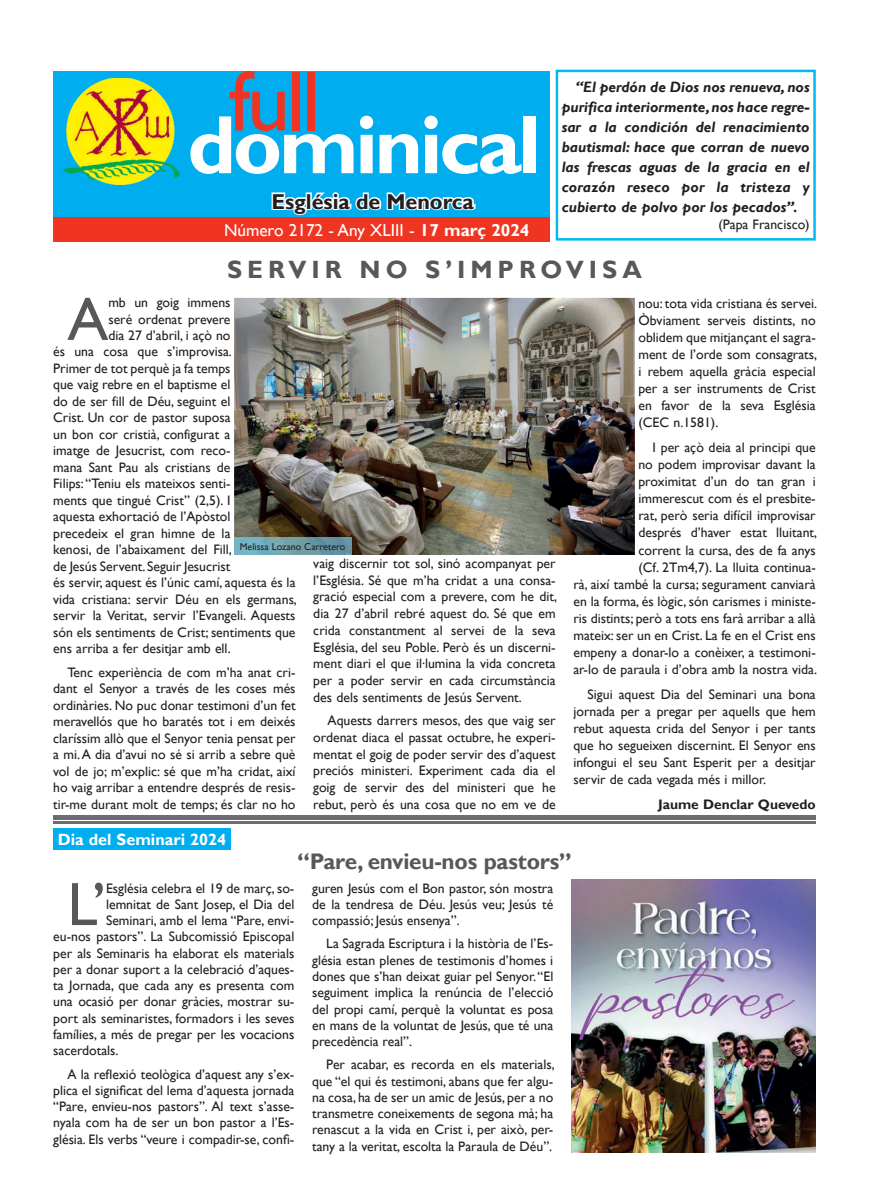
<style>
.page{position:relative;width:869px;height:1188px;background:#fff}
.page>*{position:absolute;margin:0;border:0;box-sizing:border-box;transform-origin:0 0}
.t1{font:86.12px "Gill Sans";color:#ef3522}
.t2{font:700 83.25px "Gill Sans";letter-spacing:-.04em;color:#fff}
.t3{font:61.38px "Gill Sans";color:#57585a}
.t4{font:700 25px "Gill Sans";letter-spacing:.2em;color:#57585a}
.t5{font:700 22.5px "Gill Sans";letter-spacing:-.01em;color:#57585a}
.t6{font:700 21.5px "Gill Sans";color:#231f20}
.t7{font:17.25px "Gill Sans";color:#fff}
.t8{font:700 16.25px "Gill Sans";color:#fff}
.t9{font:italic 700 15px/20px "Gill Sans";color:#231f20;text-align:justify}
.t10{font:13.75px/17.1px "Gill Sans";color:#231f20;text-align:justify}
.t11{font:700 13.75px "Gill Sans";color:#231f20}
.t12{font:10px "Gill Sans";color:#231f20}
.s1{font-weight:700}
</style>
<div class="page">
<div style="left:53px;top:71px;width:496px;height:171px;background:#00aeef"></div>
<svg style="left:271px;top:192px;width:205px;height:23px"></svg>
<div style="left:53px;top:217px;width:496px;height:25px;background:#ef3522"></div>
<img style="left:64px;top:78px;width:115px;height:106px">
<div style="left:53px;top:828px;width:177px;height:21px;background:#00aeef"></div>
<svg style="left:555px;top:70px;width:260px;height:170px"></svg>
<img style="left:571px;top:879px;width:244px;height:273px">
<hr style="left:53px;top:815px;width:762px;height:2px;background:#6c6d70">
<hr style="left:53px;top:818px;width:762px;height:1px;background:#6c6d70">
<hr style="left:53px;top:820px;width:762px;height:2px;background:#6c6d70">
<img style="left:234px;top:298px;width:400px;height:257px">
<img style="left:234px;top:537px;width:117px;height:18px">
<h1 class="t1" style="left:229px;top:51px;width:93px">full</h1>
<h2 class="t2" style="left:187px;top:95px;width:354px">dominical</h2>
<h3 class="t6" style="left:271px;top:188px;width:204px">Església de Menorca</h3>
<p class="t7" style="left:224px;top:220px;width:307px">Número 2172 - Any XLIII - <span class="s1">17 març 2024</span></p>
<p class="t9" style="left:561px;top:77px;width:249px;text-indent:14px">“El perdón de Dios nos renueva, nos purifica interiormente, nos hace regre&shy;sar a la condición del renacimiento bautismal: hace que corran de nuevo las frescas aguas de la gracia en el corazón reseco por la tristeza y cubierto de polvo por los pecados”.</p>
<p class="t10" style="left:718px;top:216px;width:93px">(Papa Francisco)</p>
<h3 class="t4" style="left:227px;top:254px;width:416px">SERVIR NO S’IMPROVISA</h3>
<h3 class="t3" style="left:67px;top:283px;width:42px">A</h3>
<p class="t10" style="left:108px;top:294px;width:124px">mb un goig immens</p>
<p class="t10" style="left:108px;top:310px;width:124px">seré ordenat prevere</p>
<p class="t10" style="left:108px;top:327px;width:124px">dia 27 d’abril, i açò no</p>
<p class="t10" style="left:53px;top:343px;width:180px">és una cosa que s’improvisa.</p>
<p class="t10" style="left:53px;top:360px;width:179px">Primer de tot perquè ja fa temps</p>
<p class="t10" style="left:53px;top:376px;width:179px">que vaig rebre en el baptisme el</p>
<p class="t10" style="left:53px;top:393px;width:179px">do de ser fill de Déu, seguint el</p>
<p class="t10" style="left:53px;top:409px;width:179px">Crist. Un cor de pastor suposa</p>
<p class="t10" style="left:53px;top:426px;width:179px">un bon cor cristià, configurat a</p>
<p class="t10" style="left:53px;top:442px;width:179px">imatge de Jesucrist, com reco-</p>
<p class="t10" style="left:53px;top:458px;width:179px">mana Sant Pau als cristians de</p>
<p class="t10" style="left:53px;top:475px;width:179px">Filips: “Teniu els mateixos senti-</p>
<p class="t10" style="left:53px;top:491px;width:179px">ments que tingué Crist” (2,5). I</p>
<p class="t10" style="left:53px;top:508px;width:179px">aquesta exhortació de l’Apòstol</p>
<p class="t10" style="left:53px;top:524px;width:179px">precedeix el gran himne de la</p>
<p class="t10" style="left:53px;top:541px;width:180px">kenosi, de l’abaixament del Fill,</p>
<p class="t10" style="left:53px;top:557px;width:179px">de Jesús Servent. Seguir Jesucrist</p>
<p class="t10" style="left:53px;top:574px;width:244px">és servir, aquest és l’únic camí, aquesta és la</p>
<p class="t10" style="left:53px;top:590px;width:245px">vida cristiana: servir Déu en els germans,</p>
<p class="t10" style="left:53px;top:607px;width:244px">servir la Veritat, servir l’Evangeli. Aquests</p>
<p class="t10" style="left:53px;top:623px;width:244px">són els sentiments de Crist; sentiments que</p>
<p class="t10" style="left:53px;top:640px;width:179px">ens arriba a fer desitjar amb ell.</p>
<p class="t10" style="left:53px;top:664px;width:244px;line-height:16.5px;text-indent:14px">Tenc experiència de com m’ha anat cri&shy;dant el Senyor a través de les coses més ordinàries. No puc donar testimoni d’un fet meravellós que ho baratés tot i em deixés claríssim allò que el Senyor tenia pensat per a mi. A dia d’avui no sé si arrib a sebre què vol de jo; m’explic: sé que m’ha cridat, així ho vaig arribar a entendre després de resis&shy;tir-me durant molt de temps; és clar no ho</p>
<p class="t12" style="left:240px;top:540px;width:107px">Melissa Lozano Carretero</p>
<p class="t10" style="left:313px;top:555px;width:245px;line-height:16.6px">vaig discernir tot sol, sinó acompanyat per l’Església. Sé que m’ha cridat a una consa&shy;gració especial com a prevere, com he dit, dia 27 d’abril rebré aquest do. Sé que em crida constantment al servei de la seva Església, del seu Poble. Però és un discerni&shy;ment diari el que il.lumina la vida concreta per a poder servir en cada circumstància des dels sentiments de Jesús Servent.</p>
<p class="t10" style="left:313px;top:712px;width:244px;line-height:16.6px;text-indent:14px">Aquests darrers mesos, des que vaig ser ordenat diaca el passat octubre, he experi&shy;mentat el goig de poder servir des d’aquest preciós ministeri. Experiment cada dia el goig de servir des del ministeri que he rebut, però és una cosa que no em ve de</p>
<p class="t8" style="left:58px;top:829px;width:170px">Dia del Seminari 2024</p>
<p class="t10" style="left:638px;top:294px;width:180px">nou: tota vida cristiana és servei.<br>Òbviament serveis distints, no oblidem que mitjançant el sagra&shy;ment de l’orde som consagrats, i rebem aquella gràcia especial per a ser instruments de Crist en favor de la seva Església (CEC n.1581).</p>
<p class="t10" style="left:573px;top:438px;width:245px;text-align:right">I per açò deia al principi que<br>no podem improvisar davant la<br>proximitat d’un do tan gran i immerescut com és el presbite-<br>rat, però seria difícil improvisar<br>després d’haver estat lluitant,<br>corrent la cursa, des de fa anys<br>(Cf. 2Tm4,7). La lluita continua-<br>rà, així també la cursa; segurament canviarà en la forma, és lògic, són carismes i ministe&shy;ris distints; però a tots ens farà arribar a allà mateix: ser un en Crist. La fe en el Crist ens empeny a donar-lo a conèixer, a testimoni&shy;ar-lo de paraula i d’obra amb la nostra vida.</p>
<p class="t10" style="left:573px;top:685px;width:244px;text-indent:14px">Sigui aquest Dia del Seminari una bona jornada per a pregar per aquells que hem rebut aquesta crida del Senyor i per tants que ho segueixen discernint. El Senyor ens infongui el seu Sant Esperit per a desitjar servir de cada vegada més i millor.</p>
<p class="t11" style="left:657px;top:795px;width:159px">Jaume Denclar Quevedo</p>
<h3 class="t5" style="left:297px;top:847px;width:276px">“Pare, envieu-nos pastors”</h3>
<h3 class="t3" style="left:67px;top:868px;width:40px">L’</h3>
<p class="t10" style="left:106px;top:879px;width:190px">Església celebra el 19 de març, so-</p>
<p class="t10" style="left:106px;top:895px;width:190px">lemnitat de Sant Josep, el Dia del</p>
<p class="t10" style="left:106px;top:911px;width:190px">Seminari, amb el lema “Pare, envi-</p>
<p class="t10" style="left:53px;top:928px;width:242px">eu-nos pastors”. La Subcomissió Episcopal</p>
<p class="t10" style="left:53px;top:944px;width:242px">per als Seminaris ha elaborat els materials</p>
<p class="t10" style="left:53px;top:960px;width:242px">per a donar suport a la celebració d’aques-</p>
<p class="t10" style="left:53px;top:976px;width:242px">ta Jornada, que cada any es presenta com</p>
<p class="t10" style="left:53px;top:993px;width:242px">una ocasió per donar gràcies, mostrar su-</p>
<p class="t10" style="left:53px;top:1009px;width:242px">port als seminaristes, formadors i les seves</p>
<p class="t10" style="left:53px;top:1025px;width:242px">famílies, a més de pregar per les vocacions</p>
<p class="t10" style="left:53px;top:1041px;width:67px">sacerdotals.</p>
<p class="t10" style="left:53px;top:1065px;width:242px;line-height:16.2px;text-indent:14px">A la reflexió teològica d’aquest any s’ex&shy;plica el significat del lema d’aquesta jornada “Pare, envieu-nos pastors”. Al text s’asse&shy;nyala com ha de ser un bon pastor a l’Es&shy;glésia. Els verbs “veure i compadir-se, confi-</p>
<p class="t10" style="left:312px;top:879px;width:242px;line-height:16.2px">guren Jesús com el Bon pastor, són mostra de la tendresa de Déu. Jesús veu; Jesús té compassió; Jesús ensenya”.</p>
<p class="t10" style="left:312px;top:935px;width:242px;line-height:16.2px;text-indent:14px">La Sagrada Escriptura i la història de l’Es&shy;glésia estan plenes de testimonis d’homes i dones que s’han deixat guiar pel Senyor. “El seguiment implica la renúncia de l’elecció del propi camí, perquè la voluntat es posa en mans de la voluntat de Jesús, que té una precedència real”.</p>
<p class="t10" style="left:312px;top:1056px;width:244px;line-height:16.2px;text-indent:14px">Per acabar, es recorda en els materials, que “el qui és testimoni, abans que fer algu&shy;na cosa, ha de ser un amic de Jesús, per a no transmetre coneixements de segona mà; ha renascut a la vida en Crist i, per això, per&shy;tany a la veritat, escolta la Paraula de Déu”.</p>
</div>
